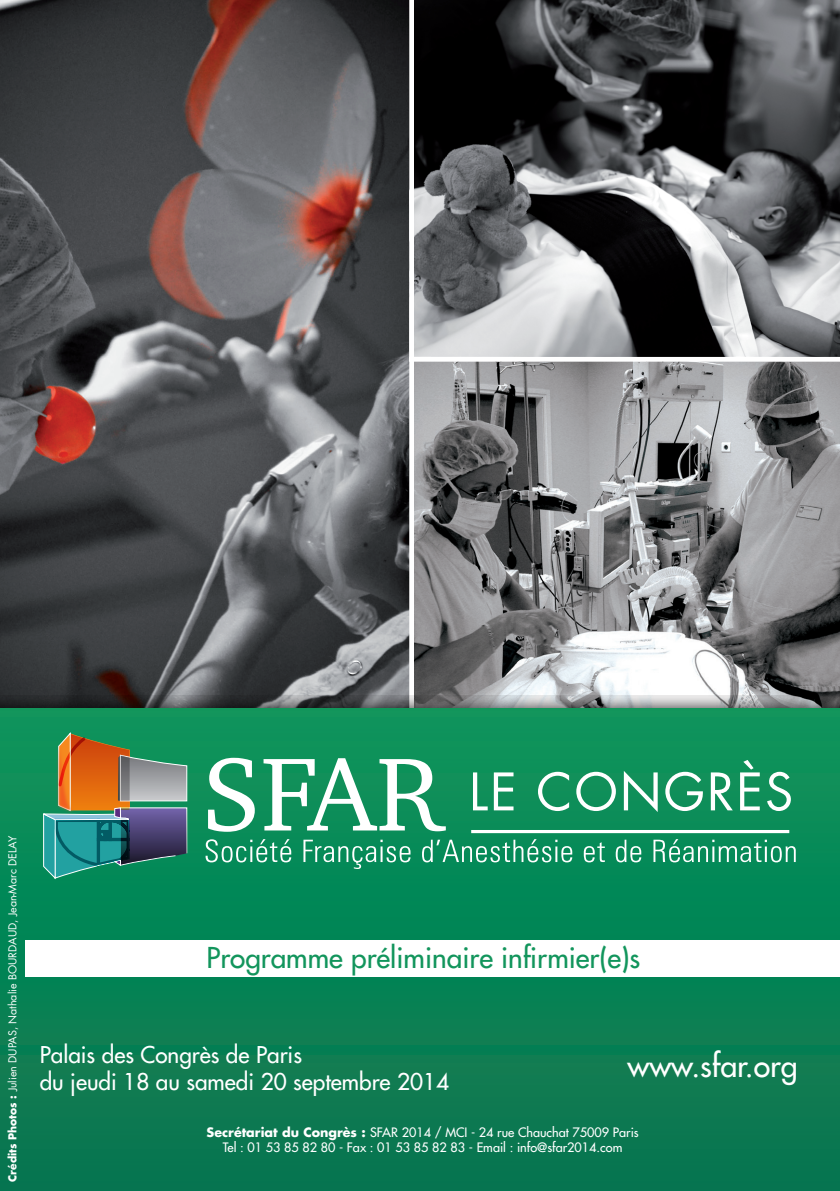
<style>
.page{position:relative;width:840px;height:1191px;background:#fff}
.page>*{position:absolute;margin:0;border:0;box-sizing:border-box;transform-origin:0 0}
.t1{font:500 30.4px "Futura Std";color:#fff}
.t2{font:500 28px "Futura Std";color:#12955c}
.t3{font:500 22.6px/27px "Futura Std";color:#fff}
.t4{font:500 12.6px/15.2px "Futura Std";color:#fff;text-align:center}
.t5{font:10.6px "Futura Std";color:#fff}
.s1{font-weight:700}
</style>
<div class="page">
<img style="left:0;top:0;width:409px;height:695px">
<img style="left:414px;top:362px;width:425px;height:333px">
<img style="left:414px;top:0;width:425px;height:357px">
<svg style="left:0;top:695px;width:839px;height:13px;background:#7a7a7c"></svg>
<div style="left:0;top:708px;width:839px;height:483px;background:linear-gradient(to bottom,#0b955c,#08744f)"></div>
<img style="left:3px;top:689px;width:127px;height:178px">
<svg style="left:43px;top:732px;width:144px;height:147px;background:#5e8169"></svg>
<svg style="left:208px;top:758px;width:47px;height:73px"></svg>
<svg style="left:263px;top:758px;width:182px;height:73px"></svg>
<svg style="left:205px;top:839px;width:86px;height:23px;background:#42a680"></svg>
<svg style="left:303px;top:839px;width:107px;height:30px;background:#329f75"></svg>
<svg style="left:422px;top:839px;width:150px;height:23px;background:#3fa57e"></svg>
<svg style="left:583px;top:842px;width:21px;height:20px"></svg>
<svg style="left:615px;top:839px;width:26px;height:23px"></svg>
<svg style="left:653px;top:839px;width:142px;height:23px;background:#41a67f"></svg>
<svg style="left:472px;top:772px;width:15px;height:38px"></svg>
<svg style="left:493px;top:772px;width:20px;height:38px"></svg>
<svg style="left:537px;top:772px;width:31px;height:39px"></svg>
<svg style="left:576px;top:772px;width:39px;height:39px"></svg>
<svg style="left:623px;top:771px;width:34px;height:41px"></svg>
<svg style="left:665px;top:772px;width:37px;height:39px"></svg>
<svg style="left:710px;top:772px;width:22px;height:38px"></svg>
<svg style="left:739px;top:760px;width:20px;height:50px"></svg>
<svg style="left:766px;top:772px;width:24px;height:39px"></svg>
<hr style="left:471px;top:830px;width:317px;height:3px;background:#fff">
<div style="left:25px;top:940px;width:814px;height:37px;background:#fff"></div>
<p class="t5" style="left:6px;top:1181px;width:348px;rotate:-90deg"><span class="s1">Crédits Photos :</span> Julien DUPAS, Nathalie BOURDAUD, Jean-Marc DELAY</p>
<h2 class="t2" style="left:206px;top:940px;width:435px">Programme préliminaire infirmier(e)s</h2>
<h3 class="t3" style="left:40px;top:1040px;width:411px">Palais des Congrès de Paris<br>du jeudi 18 au samedi 20 septembre 2014</h3>
<h1 class="t1" style="left:627px;top:1047px;width:172px">www.sfar.org</h1>
<p class="t4" style="left:206px;top:1124px;width:433px"><span class="s1">Secrétariat du Congrès :</span> SFAR 2014 / MCI - 24 rue Chauchat 75009 Paris<br>Tel : 01 53 85 82 80 - Fax : 01 53 85 82 83 - Email : info@sfar2014.com</p>
</div>
